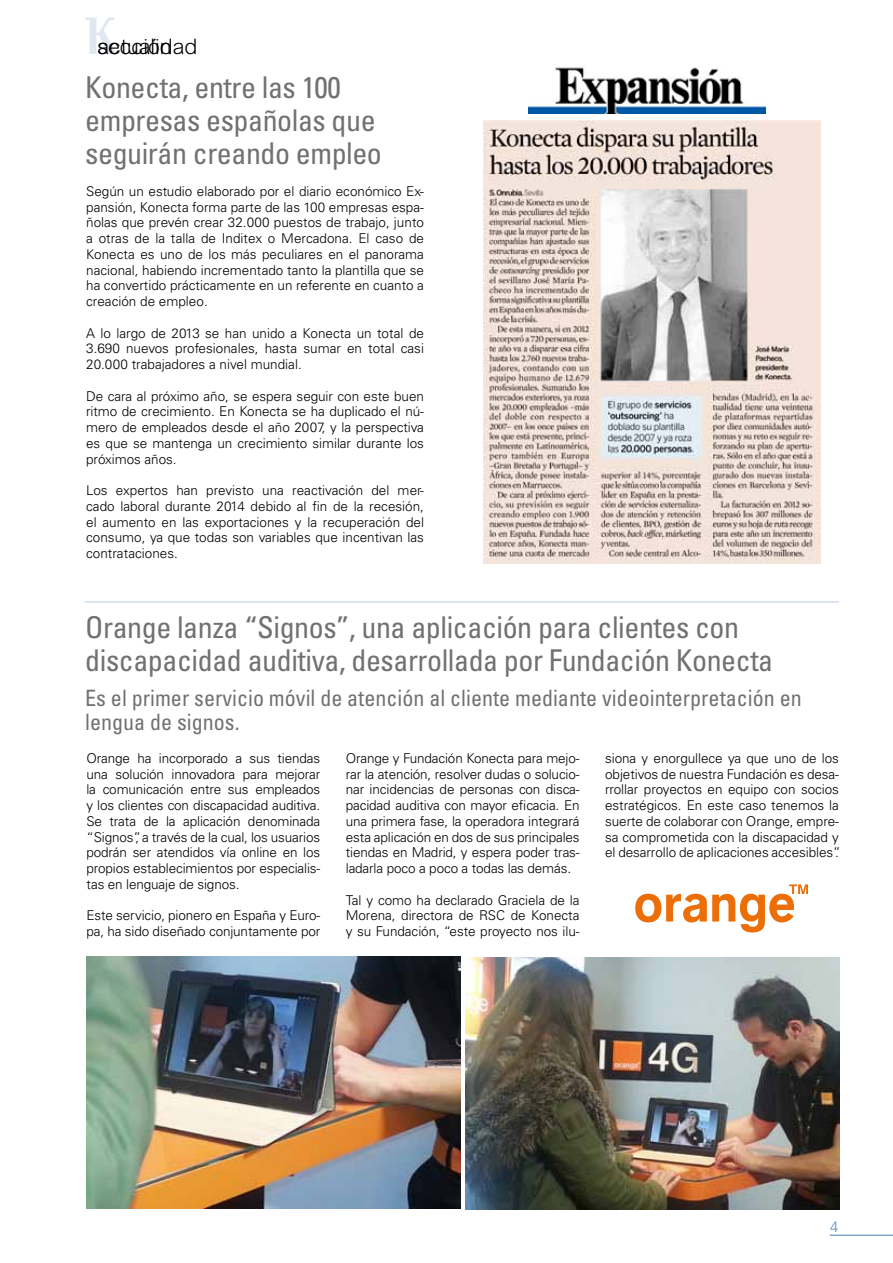
<style>
.page{position:relative;width:893px;height:1263px;background:#fff}
.page>*{position:absolute;margin:0;border:0;box-sizing:border-box;transform-origin:0 0}
.t1{font:condensed 30px/33px "Univers LT Std";letter-spacing:-.015em;color:#707172}
.t2{font:condensed 22.5px/24px "Univers LT Std";color:#707172}
.t3{font:300 21.3px "Arial Rounded MT";color:#000}
.t4{font:300 15px "Univers LT Std";color:#568ebe}
.t5{font:300 13.5px/15.8px "Univers LT Std";letter-spacing:-.005em;color:#000;text-align:justify}
</style>
<div class="page">
<svg style="left:85px;top:18px;width:31px;height:36px"></svg>
<img style="left:483px;top:120px;width:337px;height:444px">
<hr style="left:85px;top:601px;width:754px;height:2px;background:#d0dbeb">
<img style="left:528px;top:67px;width:238px;height:46px">
<svg style="left:635px;top:884px;width:173px;height:48px"></svg>
<img style="left:466px;top:957px;width:374px;height:252px">
<img style="left:86px;top:957px;width:375px;height:252px">
<hr style="left:830px;top:1234px;width:63px;height:2px;background:#568ebe">
<h3 class="t3" style="left:98px;top:34px;width:101px">actualidad</h3>
<h3 class="t3" style="left:98px;top:34px;width:75px">sección</h3>
<h1 class="t1" style="left:85px;top:71px;width:298px">Konecta, entre las 100 empresas españolas que seguirán creando empleo</h1>
<p class="t5" style="left:86px;top:183px;width:339px">Según un estudio elaborado por el diario económico Ex&shy;pansión, Konecta forma parte de las 100 empresas espa&shy;ñolas que prevén crear 32.000 puestos de trabajo, junto a otras de la talla de Inditex o Mercadona. El caso de Konecta es uno de los más peculiares en el panorama nacional, habiendo incrementado tanto la plantilla que se ha convertido prácticamente en un referente en cuanto a creación de empleo.</p>
<p class="t5" style="left:86px;top:325px;width:339px">A lo largo de 2013 se han unido a Konecta un total de 3.690 nuevos profesionales, hasta sumar en total casi 20.000 trabajadores a nivel mundial.</p>
<p class="t5" style="left:86px;top:388px;width:339px">De cara al próximo año, se espera seguir con este buen ritmo de crecimiento. En Konecta se ha duplicado el nú&shy;mero de empleados desde el año 2007, y la perspectiva es que se mantenga un crecimiento similar durante los próximos años.</p>
<p class="t5" style="left:86px;top:482px;width:339px">Los expertos han previsto una reactivación del mer&shy;cado laboral durante 2014 debido al fin de la recesión, el aumento en las exportaciones y la recuperación del consumo, ya que todas son variables que incentivan las contrataciones.</p>
<h1 class="t1" style="left:85px;top:611px;width:689px">Orange lanza “Signos”, una aplicación para clientes con discapacidad auditiva, desarrollada por Fundación Konecta</h1>
<h2 class="t2" style="left:85px;top:686px;width:718px">Es el primer servicio móvil de atención al cliente mediante videointerpretación en lengua de signos.</h2>
<p class="t5" style="left:86px;top:750px;width:235px">Orange ha incorporado a sus tiendas una solución innovadora para mejorar la comunicación entre sus empleados y los clientes con discapacidad auditiva.<br>Se trata de la aplicación denominada “Signos”, a través de la cual, los usuarios podrán ser atendidos vía online en los propios establecimientos por especialis&shy;tas en lenguaje de signos.</p>
<p class="t5" style="left:86px;top:908px;width:235px">Este servicio, pionero en España y Euro&shy;pa, ha sido diseñado conjuntamente por</p>
<p class="t5" style="left:346px;top:750px;width:235px">Orange y Fundación Konecta para mejo&shy;rar la atención, resolver dudas o solucio&shy;nar incidencias de personas con disca&shy;pacidad auditiva con mayor eficacia. En una primera fase, la operadora integrará esta aplicación en dos de sus principales tiendas en Madrid, y espera poder tras&shy;ladarla poco a poco a todas las demás.</p>
<p class="t5" style="left:346px;top:892px;width:235px">Tal y como ha declarado Graciela de la Morena, directora de RSC de Konecta y su Fundación, “este proyecto nos ilu-</p>
<p class="t5" style="left:605px;top:750px;width:237px;text-align:left">siona y enorgullece ya que uno de los objetivos de nuestra Fundación es desa&shy;rrollar proyectos en equipo con socios estratégicos. En este caso tenemos la suerte de colaborar con Orange, empre&shy;sa comprometida con la discapacidad y el desarrollo de aplicaciones accesibles”.</p>
<p class="t4" style="left:830px;top:1217px;width:10px">4</p>
</div>
